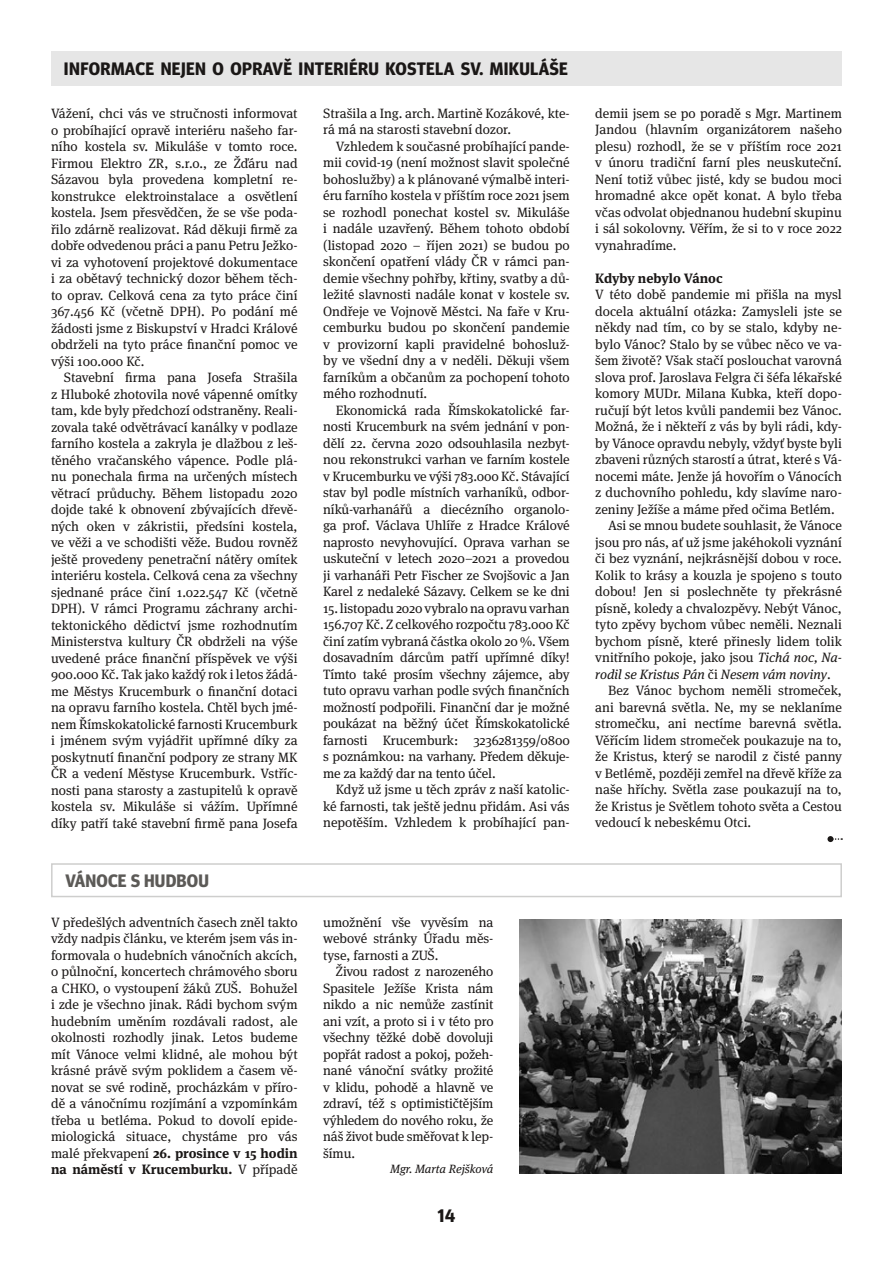
<style>
.page{position:relative;width:893px;height:1263px;background:#fff}
.page>*{position:absolute;margin:0;border:0;box-sizing:border-box;transform-origin:0 0}
.t1{font:700 18px "Meta Headline Pro";letter-spacing:.02em;color:#1a1716}
.t2{font:700 18px "Meta Headline Pro";color:#5c5a57}
.t3{font:13.5px/16.5px "Meta Serif Pro";color:#1a1716;text-align:justify}
.t4{font:italic 13.5px "Meta Serif Pro";color:#1a1716}
.t5{font:700 13.5px "Meta Serif Pro";letter-spacing:-.005em;color:#1a1716}
.t6{font:italic 12px "Meta Serif Pro";color:#1a1716}
.s1{font-weight:700}
.s2{font-style:italic}
.s3{font-style:normal}
</style>
<div class="page">
<div style="left:51px;top:863px;width:791px;height:34px;border:2px solid #cececd"></div>
<div style="left:51px;top:51px;width:791px;height:34px;background:#e6e6e6"></div>
<img style="left:519px;top:920px;width:323px;height:253px">
<svg style="left:827px;top:836px;width:15px;height:6px"></svg>
<h1 class="t1" style="left:64px;top:55px;width:505px">INFORMACE NEJEN O OPRAVĚ INTERIÉRU KOSTELA SV. MIKULÁŠE</h1>
<p class="t3" style="left:51px;top:104px;width:248px">Vážení, chci vás ve stručnosti informovat o probíhající opravě interiéru našeho far&shy;ního kostela sv. Mikuláše v tomto roce.<br>Firmou Elektro ZR, s.r.o., ze Žďáru nad Sázavou byla provedena kompletní re&shy;konstrukce elektroinstalace a osvětlení kostela. Jsem přesvědčen, že se vše poda&shy;řilo zdárně realizovat. Rád děkuji firmě za dobře odvedenou práci a panu Petru Ježko&shy;vi za vyhotovení projektové dokumentace i za obětavý technický dozor během těch&shy;to oprav. Celková cena za tyto práce činí 367.456 Kč (včetně DPH). Po podání mé žádosti jsme z Biskupství v Hradci Králové obdrželi na tyto práce finanční pomoc ve výši 100.000 Kč.</p>
<p class="t3" style="left:51px;top:368px;width:248px;text-indent:13px">Stavební firma pana Josefa Strašila z Hluboké zhotovila nové vápenné omítky tam, kde byly předchozí odstraněny. Reali&shy;zovala také odvětrávací kanálky v podlaze farního kostela a zakryla je dlažbou z leš&shy;těného vračanského vápence. Podle plá&shy;nu ponechala firma na určených místech větrací průduchy. Během listopadu 2020 dojde také k obnovení zbývajících dřevě&shy;ných oken v zákristii, předsíni kostela, ve věži a ve schodišti věže. Budou rovněž ještě provedeny penetrační nátěry omítek interiéru kostela. Celková cena za všechny sjednané práce činí 1.022.547 Kč (včetně DPH). V rámci Programu záchrany archi&shy;tektonického dědictví jsme rozhodnutím Ministerstva kultury ČR obdrželi na výše uvedené práce finanční příspěvek ve výši 900.000 Kč. Tak jako každý rok i letos žádá&shy;me Městys Krucemburk o finanční dotaci na opravu farního kostela. Chtěl bych jmé&shy;nem Římskokatolické farnosti Krucemburk i jménem svým vyjádřit upřímné díky za poskytnutí finanční podpory ze strany MK ČR a vedení Městyse Krucemburk. Vstříc&shy;nosti pana starosty a zastupitelů k opravě kostela sv. Mikuláše si vážím. Upřímné díky patří také stavební firmě pana Josefa</p>
<h1 class="t2" style="left:65px;top:867px;width:21px">VÁNOCE</h1>
<h1 class="t2" style="left:131px;top:867px;width:25px">S HUDBOU</h1>
<p class="t3" style="left:323px;top:104px;width:248px">Strašila a Ing. arch. Martině Kozákové, kte&shy;rá má na starosti stavební dozor.</p>
<p class="t3" style="left:323px;top:137px;width:248px;text-indent:13px">Vzhledem k současné probíhající pande&shy;mii covid-19 (není možnost slavit společné bohoslužby) a k plánované výmalbě interi&shy;éru farního kostela v příštím roce 2021 jsem se rozhodl ponechat kostel sv. Mikuláše i nadále uzavřený. Během tohoto období (listopad 2020 – říjen 2021) se budou po skončení opatření vlády ČR v rámci pan&shy;demie všechny pohřby, křtiny, svatby a dů&shy;ležité slavnosti nadále konat v kostele sv.<br>Ondřeje ve Vojnově Městci. Na faře v Kru&shy;cemburku budou po skončení pandemie v provizorní kapli pravidelné bohosluž&shy;by ve všední dny a v neděli. Děkuji všem farníkům a občanům za pochopení tohoto mého rozhodnutí.</p>
<p class="t3" style="left:323px;top:401px;width:248px;text-indent:13px">Ekonomická rada Římskokatolické far&shy;nosti Krucemburk na svém jednání v pon&shy;dělí 22. června 2020 odsouhlasila nezbyt&shy;nou rekonstrukci varhan ve farním kostele v Krucemburku ve výši 783.000 Kč. Stávající stav byl podle místních varhaníků, odbor&shy;níků-varhanářů a diecézního organolo&shy;ga prof. Václava Uhlíře z Hradce Králové naprosto nevyhovující. Oprava varhan se uskuteční v letech 2020–2021 a provedou ji varhanáři Petr Fischer ze Svojšovic a Jan Karel z nedaleké Sázavy. Celkem se ke dni</p>
<p class="t3" style="left:323px;top:599px;width:248px">15. listopadu 2020 vybralo na opravu varhan 156.707 Kč. Z celkového rozpočtu 783.000 Kč činí zatím vybraná částka okolo 20 %. Všem dosavadním dárcům patří upřímné díky!<br>Tímto také prosím všechny zájemce, aby tuto opravu varhan podle svých finančních možností podpořili. Finanční dar je možné poukázat na běžný účet Římskokatolické farnosti Krucemburk: 3236281359/0800 s poznámkou: na varhany. Předem děkuje&shy;me za každý dar na tento účel.</p>
<p class="t3" style="left:323px;top:781px;width:248px;text-indent:13px">Když už jsme u těch zpráv z naší katolic&shy;ké farnosti, tak ještě jednu přidám. Asi vás nepotěším. Vzhledem k probíhající pan-</p>
<p class="t3" style="left:51px;top:913px;width:248px">V předešlých adventních časech zněl takto vždy nadpis článku, ve kterém jsem vás in&shy;formovala o hudebních vánočních akcích, o půlnoční, koncertech chrámového sboru a CHKO, o vystoupení žáků ZUŠ. Bohužel i zde je všechno jinak. Rádi bychom svým hudebním uměním rozdávali radost, ale okolnosti rozhodly jinak. Letos budeme mít Vánoce velmi klidné, ale mohou být krásné právě svým poklidem a časem vě&shy;novat se své rodině, procházkám v příro&shy;dě a vánočnímu rozjímání a vzpomínkám třeba u betléma. Pokud to dovolí epide&shy;miologická situace, chystáme pro vás malé překvapení <span class="s1">26. prosince v 15 hodin na náměstí v Krucemburku.</span> V případě</p>
<p class="t3" style="left:323px;top:913px;width:172px">umožnění vše vyvěsím na webové stránky Úřadu měs&shy;tyse, farnosti a ZUŠ.</p>
<p class="t3" style="left:323px;top:962px;width:172px;text-indent:13px">Živou radost z narozeného Spasitele Ježíše Krista nám nikdo a nic nemůže zastínit ani vzít, a proto si i v této pro všechny těžké době dovoluji popřát radost a pokoj, požeh&shy;nané vánoční svátky prožité v klidu, pohodě a hlavně ve zdraví, též s optimističtějším výhledem do nového roku, že náš život bude směřovat k lep&shy;šímu.</p>
<p class="t6" style="left:390px;top:1160px;width:105px">Mgr. Marta Rejšková</p>
<h1 class="t1" style="left:438px;top:1201px;width:19px">14</h1>
<p class="t3" style="left:595px;top:104px;width:248px">demii jsem se po poradě s Mgr. Martinem Jandou (hlavním organizátorem našeho plesu) rozhodl, že se v příštím roce 2021 v únoru tradiční farní ples neuskuteční.<br>Není totiž vůbec jisté, kdy se budou moci hromadné akce opět konat. A bylo třeba včas odvolat objednanou hudební skupinu i sál sokolovny. Věřím, že si to v roce 2022 vynahradíme.</p>
<p class="t5" style="left:595px;top:267px;width:129px">Kdyby nebylo Vánoc</p>
<p class="t3" style="left:595px;top:286px;width:248px">V této době pandemie mi přišla na mysl</p>
<p class="t3" style="left:595px;top:302px;width:248px">docela aktuální otázka: Zamysleli jste se</p>
<p class="t3" style="left:595px;top:319px;width:248px">někdy nad tím, co by se stalo, kdyby ne-</p>
<p class="t3" style="left:595px;top:335px;width:248px">bylo Vánoc? Stalo by se vůbec něco ve va-</p>
<p class="t3" style="left:595px;top:352px;width:248px">šem životě? Však stačí poslouchat varovná</p>
<p class="t3" style="left:595px;top:368px;width:248px">slova prof. Jaroslava Felgra či šéfa lékařské</p>
<p class="t3" style="left:595px;top:385px;width:248px">komory MUDr. Milana Kubka, kteří dopo-</p>
<p class="t3" style="left:595px;top:401px;width:248px">ručují být letos kvůli pandemii bez Vánoc.</p>
<p class="t3" style="left:595px;top:418px;width:248px">Možná, že i někteří z vás by byli rádi, kdy-</p>
<p class="t3" style="left:595px;top:434px;width:248px">by Vánoce opravdu nebyly, vždyť byste byli</p>
<p class="t3" style="left:595px;top:451px;width:248px">zbaveni různých starostí a útrat, které s Vá-</p>
<p class="t3" style="left:595px;top:467px;width:248px">nocemi máte. Jenže já hovořím o Vánocích</p>
<p class="t3" style="left:595px;top:484px;width:248px">z duchovního pohledu, kdy slavíme naro-</p>
<p class="t3" style="left:595px;top:500px;width:241px">zeniny Ježíše a máme před očima Betlém.</p>
<p class="t3" style="left:608px;top:517px;width:235px">Asi se mnou budete souhlasit, že Vánoce</p>
<p class="t3" style="left:595px;top:533px;width:248px">jsou pro nás, ať už jsme jakéhokoli vyznání</p>
<p class="t3" style="left:595px;top:550px;width:248px">či bez vyznání, nejkrásnější dobou v roce.</p>
<p class="t3" style="left:595px;top:566px;width:248px">Kolik to krásy a kouzla je spojeno s touto</p>
<p class="t3" style="left:595px;top:583px;width:248px">dobou! Jen si poslechněte ty překrásné</p>
<p class="t3" style="left:595px;top:599px;width:248px">písně, koledy a chvalozpěvy. Nebýt Vánoc,</p>
<p class="t3" style="left:595px;top:616px;width:248px">tyto zpěvy bychom vůbec neměli. Neznali</p>
<p class="t3" style="left:595px;top:632px;width:248px">bychom písně, které přinesly lidem tolik</p>
<p class="t3" style="left:595px;top:649px;width:248px">vnitřního pokoje, jako jsou <span class="s2">Tichá noc, Na-</span></p>
<p class="t4" style="left:595px;top:664px;width:237px">rodil se Kristus Pán <span class="s3">či</span> Nesem vám noviny<span class="s3">.</span></p>
<p class="t3" style="left:608px;top:682px;width:235px">Bez Vánoc bychom neměli stromeček,</p>
<p class="t3" style="left:595px;top:698px;width:248px">ani barevná světla. Ne, my se neklaníme</p>
<p class="t3" style="left:595px;top:715px;width:248px">stromečku, ani nectíme barevná světla.</p>
<p class="t3" style="left:595px;top:731px;width:248px">Věřícím lidem stromeček poukazuje na to,</p>
<p class="t3" style="left:595px;top:748px;width:248px">že Kristus, který se narodil z čisté panny</p>
<p class="t3" style="left:595px;top:764px;width:248px">v Betlémě, později zemřel na dřevě kříže za</p>
<p class="t3" style="left:595px;top:781px;width:248px">naše hříchy. Světla zase poukazují na to,</p>
<p class="t3" style="left:595px;top:797px;width:248px">že Kristus je Světlem tohoto světa a Cestou</p>
<p class="t3" style="left:595px;top:814px;width:157px">vedoucí k nebeskému Otci.</p>
</div>
